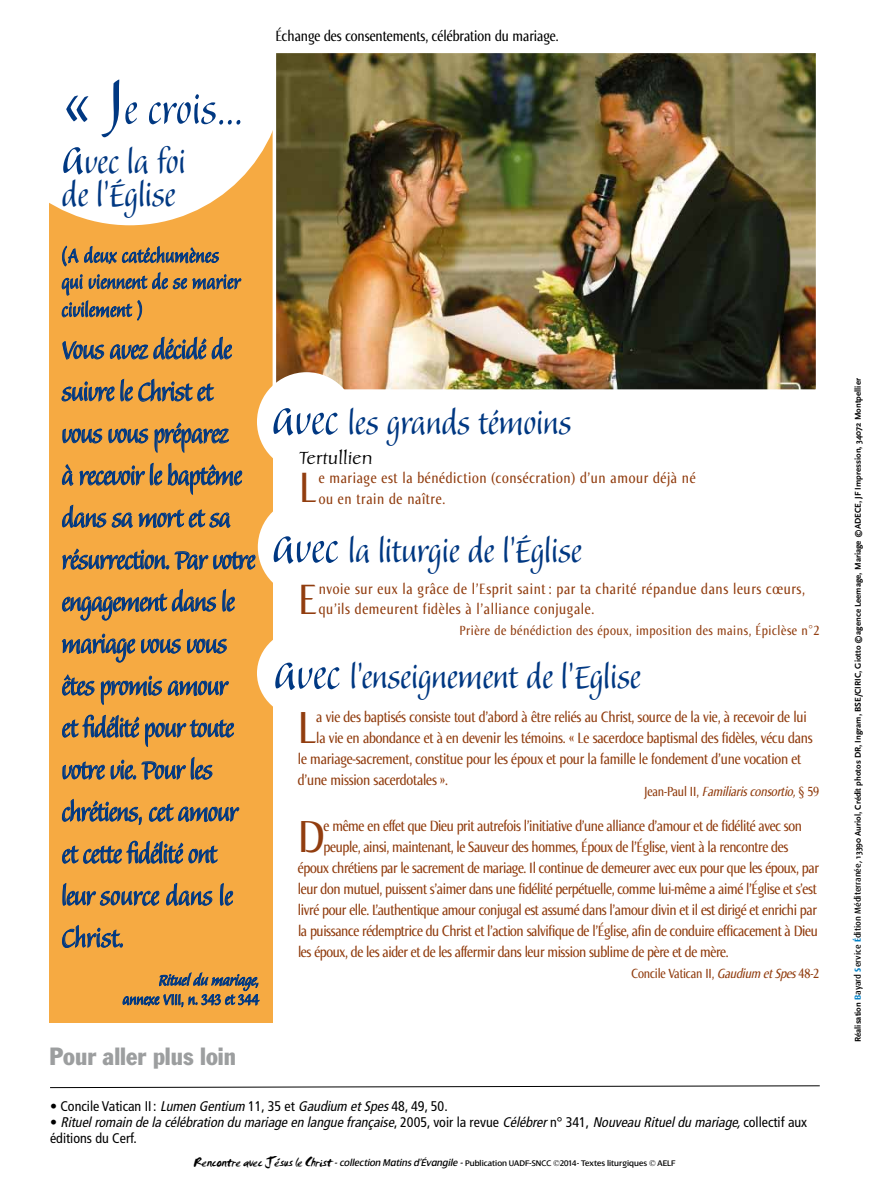
<style>
.page{position:relative;width:869px;height:1191px;background:#fff}
.page>*{position:absolute;margin:0;border:0;box-sizing:border-box;transform-origin:0 0}
.t1{font:52.5px "Balzano";color:#003882}
.t2{font:47.43px "Norma Cond";color:#913d0f}
.t3{font:44.8px "Norma Cond";color:#913d0f}
.t4{font:42px/33.2px "Balzano";color:#003882}
.t5{font:33.25px/42px "Balzano";letter-spacing:-.02em;color:#003882}
.t6{font:24.5px/27.1px "Balzano";letter-spacing:.01em;color:#003882}
.t7{font:condensed 24.5px "Franklin Gothic";color:#9c9e9f}
.t8{font:19.25px "Balzano";color:#003882}
.t9{font:italic 19.25px "Balzano";color:#003882}
.t10{font:17.5px "Carolina";letter-spacing:.005em;color:#000}
.t11{font:15.75px "Norma Cond";letter-spacing:-.02em;color:#913d0f}
.t12{font:15.75px/19.2px "Norma Cond";letter-spacing:.04em;color:#913d0f}
.t13{font:15.75px "Norma Cond";color:#000}
.t14{font:italic condensed 14px/15.8px "Frutiger";color:#000}
.t15{font:condensed 14px "Frutiger";color:#000}
.t16{font:14px "Norma Cond";letter-spacing:.04em;color:#913d0f}
.t17{font:italic 14px "Norma Cond";color:#913d0f}
.t18{font:14px "Norma Cond";letter-spacing:-.01em;color:#913d0f}
.t19{font:700 8.75px "Scala Sans";color:#000}
.t20{font:8.75px "Dialog";color:#000}
.s1{font-size:84px}
.s2{font-size:63px}
.s3{font-size:52.5px}
.s4{font-style:normal}
.s5{font-style:italic}
.s6{font-family:"Smudger Let Plain";font-size:14px}
.s7{font-style:italic;font-size:10.5px}
.s8{font-family:"Dax";color:#0081c7}
.s9{font-family:"Dax";font-weight:500}
</style>
<div class="page">
<div style="left:50px;top:51px;width:223px;height:972px;background:#f6aa42"></div>
<svg style="left:49px;top:51px;width:223px;height:174px;background:#fef5ea"></svg>
<svg style="left:61px;top:245px;width:181px;height:76px"></svg>
<svg style="left:62px;top:336px;width:170px;height:24px"></svg>
<svg style="left:61px;top:378px;width:153px;height:24px"></svg>
<svg style="left:62px;top:422px;width:167px;height:31px"></svg>
<svg style="left:62px;top:462px;width:180px;height:33px"></svg>
<svg style="left:62px;top:504px;width:169px;height:24px"></svg>
<svg style="left:62px;top:548px;width:194px;height:22px"></svg>
<svg style="left:62px;top:588px;width:154px;height:33px"></svg>
<svg style="left:222px;top:588px;width:13px;height:24px"></svg>
<svg style="left:61px;top:633px;width:166px;height:30px"></svg>
<svg style="left:62px;top:674px;width:167px;height:31px"></svg>
<svg style="left:62px;top:714px;width:172px;height:33px"></svg>
<svg style="left:62px;top:757px;width:151px;height:23px"></svg>
<svg style="left:62px;top:798px;width:80px;height:26px"></svg>
<svg style="left:149px;top:803px;width:91px;height:19px"></svg>
<svg style="left:62px;top:840px;width:156px;height:24px"></svg>
<svg style="left:62px;top:883px;width:98px;height:23px"></svg>
<svg style="left:166px;top:882px;width:47px;height:24px"></svg>
<svg style="left:219px;top:883px;width:14px;height:23px"></svg>
<svg style="left:62px;top:924px;width:61px;height:24px"></svg>
<svg style="left:122px;top:972px;width:138px;height:34px"></svg>
<svg style="left:50px;top:1085px;width:770px;height:3px"></svg>
<img style="left:277px;top:55px;width:537px;height:333px">
<div style="left:272px;top:50px;width:547px;height:343px;border:4px solid #fff"></div>
<div style="left:258px;top:497px;width:99px;height:100px;background:#fff;border-radius:50%"></div>
<div style="left:257px;top:628px;width:99px;height:90px;background:#fff;border-radius:50%"></div>
<div style="left:257px;top:372px;width:99px;height:99px;background:#fff;border-radius:50%"></div>
<h1 class="t1" style="left:62px;top:84px;width:182px"><span class="s1">« J</span>e crois…</h1>
<h3 class="t4" style="left:62px;top:147px;width:125px"><span class="s2">a</span>vec la foi de l’église</h3>
<h3 class="t6" style="left:62px;top:243px;width:180px">(A deux catéchumènes qui viennent de se marier civilement )</h3>
<p class="t5" style="left:62px;top:330px;width:195px">Vous avez décidé de suivre le Christ et vous vous préparez<br>à recevoir le baptême dans sa mort et sa résurrection. Par votre engagement dans le mariage vous vous êtes promis amour<br>et fidélité pour toute votre vie. Pour les chrétiens, cet amour et cette fidélité ont leur source dans le<br>Christ.</p>
<p class="t9" style="left:158px;top:970px;width:107px">Ritueldumariag e,</p>
<p class="t8" style="left:122px;top:990px;width:138px">annexe VIII, n. 343 et 344</p>
<p class="t13" style="left:275px;top:27px;width:285px">échange des consentements, célébration du mariage.</p>
<h3 class="t4" style="left:272px;top:407px;width:301px"><span class="s2">a</span><span class="s3">vec</span> les grands témoins</h3>
<p class="t10" style="left:299px;top:447px;width:75px">Tertullien</p>
<h3 class="t3" style="left:299px;top:463px;width:19px">L</h3>
<p class="t12" style="left:318px;top:467px;width:378px;line-height:21px">e mariage est la bénédiction (consécration) d’un amour déjà né ou en train de naître.</p>
<h3 class="t4" style="left:272px;top:536px;width:311px"><span class="s2">a</span><span class="s3">vec</span> la liturgie de l’église</h3>
<h3 class="t3" style="left:298px;top:575px;width:20px">E</h3>
<p class="t12" style="left:318px;top:580px;width:487px">nvoie sur eux la grâce de l’Esprit saint : par ta charité répandue dans leurs cœurs, qu’ils demeurent fidèles à l’alliance conjugale.</p>
<p class="t16" style="left:459px;top:622px;width:361px">Prière de bénédiction des époux, imposition des mains, épiclèse n°2</p>
<h3 class="t4" style="left:273px;top:662px;width:368px"><span class="s2">a</span><span class="s3">vec</span> l’enseignement de l’Eglise</h3>
<h2 class="t2" style="left:298px;top:702px;width:20px">L</h2>
<p class="t11" style="left:316px;top:708px;width:492px">a vie des baptisés consiste tout d’abord à être reliés au Christ, source de la vie, à recevoir de lui</p>
<p class="t11" style="left:316px;top:729px;width:497px">la vie en abondance et à en devenir les témoins. « Le sacerdoce baptismal des fidèles, vécu dans</p>
<p class="t11" style="left:298px;top:750px;width:504px">le mariage-sacrement, constitue pour les époux et pour la famille le fondement d’une vocation et</p>
<p class="t11" style="left:298px;top:771px;width:152px">d’une mission sacerdotales ».</p>
<p class="t17" style="left:643px;top:783px;width:177px"><span class="s4">J e a n - Pa u l I I ,</span> Familiaris consortio, <span class="s4">§ 5 9</span></p>
<h2 class="t2" style="left:298px;top:810px;width:28px">D</h2>
<p class="t11" style="left:323px;top:817px;width:479px">e même en effet que Dieu prit autrefois l’initiative d’une alliance d’amour et de fidélité avec son</p>
<p class="t11" style="left:323px;top:838px;width:466px">peuple, ainsi, maintenant, le Sauveur des hommes, Époux de l’Église, vient à la rencontre des</p>
<p class="t11" style="left:298px;top:859px;width:522px">époux chrétiens par le sacrement de mariage. Il continue de demeurer avec eux pour que les époux, par</p>
<p class="t11" style="left:298px;top:880px;width:520px">leur don mutuel, puissent s’aimer dans une fidélité perpétuelle, comme lui-même a aimé l’Église et s’est</p>
<p class="t11" style="left:298px;top:901px;width:520px">livré pour elle. L’authentique amour conjugal est assumé dans l’amour divin et il est dirigé et enrichi par</p>
<p class="t11" style="left:298px;top:922px;width:521px">la puissance rédemptrice du Christ et l’action salvifique de l’Église, afin de conduire efficacement à Dieu</p>
<p class="t11" style="left:298px;top:943px;width:432px">les époux, de les aider et de les affermir dans leur mission sublime de père et de mère.</p>
<p class="t18" style="left:631px;top:965px;width:189px">Concile Vatican II, <span class="s5">GaudiumetSpes</span>48-2</p>
<h3 class="t7" style="left:50px;top:1041px;width:188px">Pour aller plus loin</h3>
<p class="t15" style="left:50px;top:1098px;width:399px">• Concile Vatican II : <span class="s5">Lumen Gentium</span> 11, 35 et <span class="s5">Gaudium etSpes</span>48, 49, 50.</p>
<p class="t14" style="left:50px;top:1114px;width:758px"><span class="s4">•</span> Rituelromain delacélébration du mariageen languefrançaise<span class="s4">, 2 0 0 5 , v o i r l a r e v u e</span> Célébrer<span class="s4">n ° 3 4 1 ,</span> Nouveau ritueldu mariage,<span class="s4">c o l l e c t i f a u x éditions du Cerf.</span></p>
<p class="t20" style="left:193px;top:1158px;width:483px"><span class="s6">Rencontre avec Jésus le Christ</span> <span class="s7">- collection Matins d’évangile -</span> Publication UADF-SNCC ©2014- Textes liturgiques © AELF</p>
<p class="t19" style="left:852px;top:1042px;width:665px;rotate:-90deg">Réalisation <span class="s8">B</span><span class="s9">ayard</span> <span class="s8">S</span><span class="s9">ervice</span> <span class="s8">é</span><span class="s9">dition Méditerranée,</span> 13390 Auriol, crédit photos DR, Ingram, BSE/CIRIC, Giotto ©agence Leemage, Mariage ©ADECE, JF Impression, 34072 Montpellier</p>
</div>
